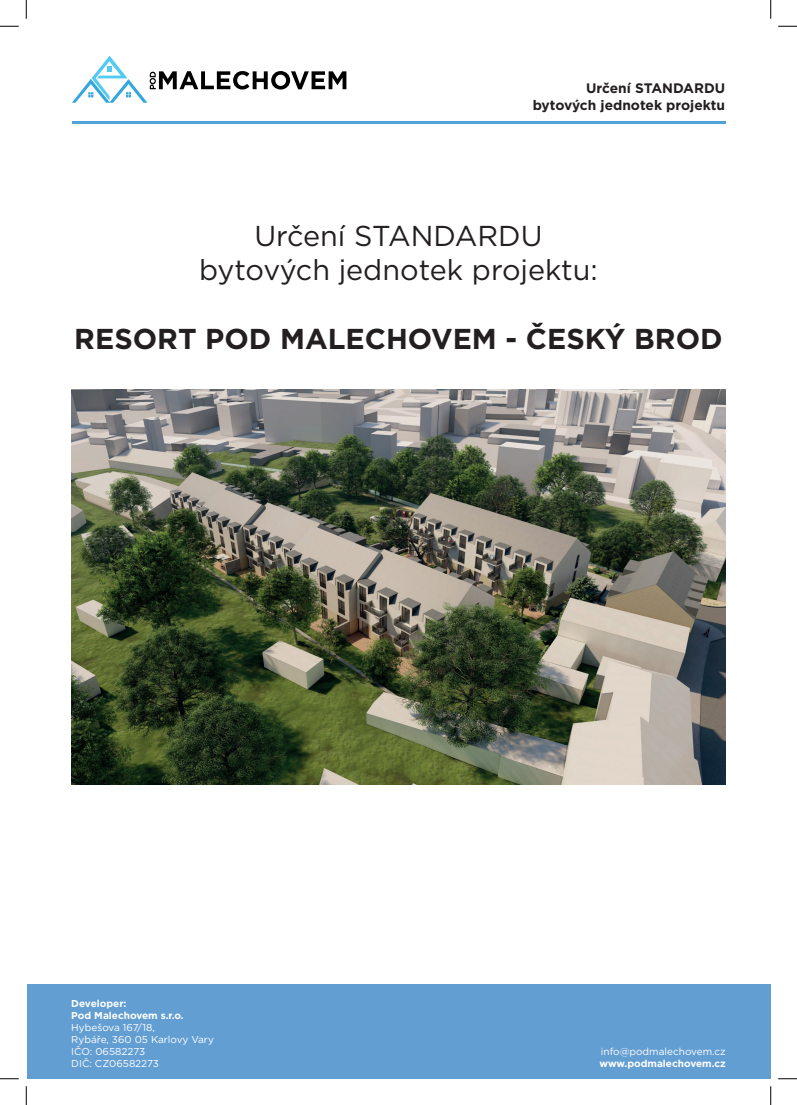
<style>
.page{position:relative;width:797px;height:1105px;background:#fff}
.page>*{position:absolute;margin:0;border:0;box-sizing:border-box;transform-origin:0 0}
.t1{font:28.75px/34.5px "Gotham";color:#231f20;text-align:center}
.t2{font:700 28.75px "Gotham";color:#231f20}
.t3{font:700 13.75px/16.5px "Gotham";color:#231f20;text-align:right}
.t4{font:10px/12px "Gotham";color:#fff}
.t5{font:700 10px/12px "Gotham";color:#fff}
</style>
<div class="page">
<div style="left:27px;top:984px;width:743px;height:95px;background:#639ed3"></div>
<hr style="left:72px;top:122px;width:653px;height:2px;background:#52a2d9">
<svg style="left:72px;top:56px;width:274px;height:47px"></svg>
<img style="left:71px;top:390px;width:654px;height:395px">
<svg style="left:0;top:25px;width:19px;height:2px"></svg>
<svg style="left:778px;top:25px;width:19px;height:2px"></svg>
<svg style="left:0;top:1078px;width:19px;height:1px"></svg>
<svg style="left:778px;top:1078px;width:19px;height:1px"></svg>
<svg style="left:25px;top:0;width:2px;height:19px"></svg>
<svg style="left:25px;top:1086px;width:2px;height:19px"></svg>
<svg style="left:770px;top:0;width:1px;height:19px"></svg>
<svg style="left:770px;top:1086px;width:1px;height:19px"></svg>
<h2 class="t3" style="left:532px;top:80px;width:194px">Určení STANDARDU bytových jednotek projektu</h2>
<h1 class="t1" style="left:199px;top:218px;width:400px">Určení STANDARDU bytových jednotek projektu:</h1>
<h1 class="t2" style="left:74px;top:320px;width:650px">RESORT POD MALECHOVEM - ČESKÝ BROD</h1>
<p class="t5" style="left:71px;top:997px;width:114px">Developer:<br>Pod Malechovem s.r.o.</p>
<p class="t4" style="left:71px;top:1021px;width:144px">Hybešova 167/18,<br>Rybáře, 360 05 Karlovy Vary<br>IČO: 06582273<br>DIČ: CZ06582273</p>
<p class="t4" style="left:601px;top:1045px;width:126px">info@podmalechovem.cz</p>
<p class="t5" style="left:599px;top:1057px;width:128px">www.podmalechovem.cz</p>
</div>
